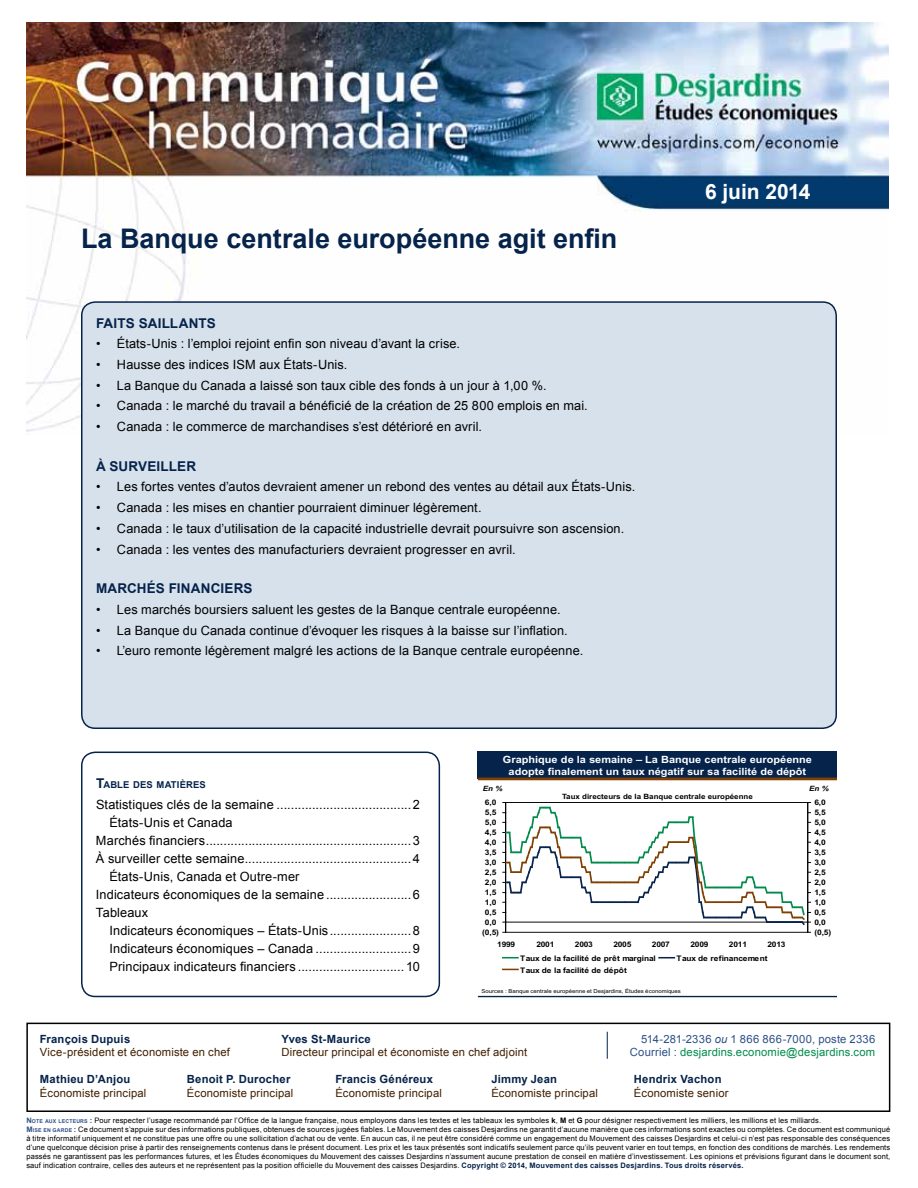
<style>
.page{position:relative;width:918px;height:1188px;background:#fff}
.page>*{position:absolute;margin:0;border:0;box-sizing:border-box;transform-origin:0 0}
.t1{font:700 27px "Arial";color:#05234b}
.t2{font:700 21px "Arial";letter-spacing:-.005em;color:#fff}
.t3{font:700 13.5px "Arial";letter-spacing:.015em;color:#05234b}
.t4{font:12.75px "Arial";letter-spacing:.01em;color:#000}
.t5{font:11.25px "Arial";letter-spacing:.015em;color:#401f00}
.t6{font:700 11.25px "Arial";letter-spacing:.02em;color:#05234b}
.t7{font:11.25px "Arial";letter-spacing:.015em;color:#008b4d}
.t8{font:11.25px "Arial";letter-spacing:.015em;color:#2d5088}
.t9{font:700 10.05px/12px "Arial";color:#fff;text-align:center;scale:1.1 1}
.t10{font:700 9.45px "Arial";letter-spacing:.01em;color:#05234b}
.t11{font:700 7.65px "Arial";letter-spacing:-.01em;color:#000;scale:1.1 1}
.t12{font:7.5px/9px "Arial";letter-spacing:.02em;color:#000}
.t13{font:700 7.2px "Arial";color:#000;scale:1.1 1}
.t14{font:italic 700 7.2px "Arial";color:#000;scale:1.1 1}
.t15{font:5.4px "Arial";letter-spacing:.005em;color:#000;scale:1.1 1}
.s1{font-size:13.5px}
.s2{font-style:italic}
.s3{color:#2d5088}
.s4{font-weight:700;color:#2d5088}
.s5{font-weight:700;font-size:5.25px;color:#2d5088}
.s6{font-weight:700}
.s7{font-weight:700;color:#05234b}
</style>
<div class="page">
<img style="left:26px;top:23px;width:862px;height:409px">
<div style="left:26px;top:1023px;width:864px;height:89px;border:2px solid #000"></div>
<svg style="left:607px;top:1032px;width:1px;height:27px"></svg>
<div style="left:82px;top:302px;width:754px;height:426px;background:#d7e1eb;border-radius:14px"></div>
<div style="left:81px;top:301px;width:756px;height:428px;border:2px solid #05234b;border-radius:14px"></div>
<div style="left:81px;top:752px;width:359px;height:245px;border:2px solid #05234b;border-radius:14px"></div>
<div style="left:478px;top:751px;width:359px;height:28px;background:#05234b"></div>
<hr style="left:478px;top:777px;width:359px;height:3px;background:#803f00">
<hr style="left:478px;top:996px;width:359px;height:1px;background:#05234b">
<hr style="left:506px;top:932px;width:302px;height:1px;background:#000">
<hr style="left:505px;top:803px;width:1px;height:129px;background:#000">
<hr style="left:807px;top:803px;width:1px;height:129px;background:#000">
<svg style="left:503px;top:802px;width:308px;height:124px"></svg>
<svg style="left:503px;top:957px;width:15px;height:2px"></svg>
<svg style="left:659px;top:957px;width:15px;height:2px"></svg>
<svg style="left:503px;top:969px;width:15px;height:1px"></svg>
<h1 class="t1" style="left:81px;top:221px;width:538px">La Banque centrale européenne agit enfin</h1>
<p class="t3" style="left:96px;top:314px;width:112px">Faits saillants</p>
<p class="t4" style="left:96px;top:336px;width:366px">• États-Unis : l’emploi rejoint enfin son niveau d’avant la crise.</p>
<p class="t4" style="left:96px;top:356px;width:253px">• Hausse des indices ISM aux États-Unis.</p>
<p class="t4" style="left:96px;top:377px;width:452px">• La Banque du Canada a laissé son taux cible des fonds à un jour à 1,00 %.</p>
<p class="t4" style="left:96px;top:398px;width:493px">• Canada : le marché du travail a bénéficié de la création de 25 800 emplois en mai.</p>
<p class="t4" style="left:96px;top:418px;width:388px">• Canada : le commerce de marchandises s’est détérioré en avril.</p>
<p class="t3" style="left:96px;top:457px;width:102px">À surveiller</p>
<p class="t4" style="left:96px;top:479px;width:541px">• Les fortes ventes d’autos devraient amener un rebond des ventes au détail aux États-Unis.</p>
<p class="t4" style="left:96px;top:499px;width:387px">• Canada : les mises en chantier pourraient diminuer légèrement.</p>
<p class="t4" style="left:96px;top:520px;width:530px">• Canada : le taux d’utilisation de la capacité industrielle devrait poursuivre son ascension.</p>
<p class="t4" style="left:96px;top:541px;width:421px">• Canada : les ventes des manufacturiers devraient progresser en avril.</p>
<p class="t3" style="left:96px;top:580px;width:156px">March és financiers</p>
<p class="t4" style="left:96px;top:601px;width:466px">• Les marchés boursiers saluent les gestes de la Banque centrale européenne.</p>
<p class="t4" style="left:96px;top:622px;width:473px">• La Banque du Canada continue d’évoquer les risques à la baisse sur l’inflation.</p>
<p class="t4" style="left:96px;top:642px;width:489px">• L’euro remonte légèrement malgré les actions de la Banque centrale européenne.</p>
<h2 class="t2" style="left:705px;top:178px;width:107px">6 juin 2014</h2>
<p class="t10" style="left:96px;top:778px;width:111px"><span class="s1">T</span>ABLE DES MATIÈRES</p>
<p class="t4" style="left:96px;top:796px;width:325px">Statistiques clés de la semaine ......................................2</p>
<p class="t4" style="left:109px;top:814px;width:125px">États-Unis et Canada</p>
<p class="t4" style="left:96px;top:832px;width:326px">Marchés financiers..........................................................3</p>
<p class="t4" style="left:96px;top:850px;width:326px">À surveiller cette semaine...............................................4</p>
<p class="t4" style="left:109px;top:868px;width:192px">États-Unis, Canada et Outre-mer</p>
<p class="t4" style="left:96px;top:886px;width:326px">Indicateurs économiques de la semaine ........................6</p>
<p class="t4" style="left:96px;top:904px;width:54px">Tableaux</p>
<p class="t4" style="left:109px;top:922px;width:312px">Indicateurs économiques – États-Unis.......................8</p>
<p class="t4" style="left:109px;top:940px;width:312px">Indicateurs économiques – Canada ...........................9</p>
<p class="t4" style="left:109px;top:958px;width:312px">Principaux indicateurs financiers .............................. 10</p>
<p class="t9" style="left:503px;top:754px;width:282px">Graphique de la semaine – La Banque centrale européenne adopte finalement un taux négatif sur sa facilité de dépôt</p>
<p class="t14" style="left:483px;top:784px;width:19px">En %</p>
<p class="t14" style="left:809px;top:784px;width:19px">En %</p>
<p class="t11" style="left:485px;top:798px;width:12px">6,0</p>
<p class="t13" style="left:562px;top:792px;width:175px">Taux directeurs de la Banque centrale européenne</p>
<p class="t11" style="left:814px;top:798px;width:12px">6,0</p>
<p class="t11" style="left:485px;top:808px;width:12px">5,5</p>
<p class="t11" style="left:814px;top:808px;width:12px">5,5</p>
<p class="t11" style="left:485px;top:818px;width:12px">5,0</p>
<p class="t11" style="left:814px;top:818px;width:12px">5,0</p>
<p class="t11" style="left:485px;top:828px;width:12px">4,5</p>
<p class="t11" style="left:814px;top:828px;width:12px">4,5</p>
<p class="t11" style="left:485px;top:838px;width:12px">4,0</p>
<p class="t11" style="left:814px;top:838px;width:12px">4,0</p>
<p class="t11" style="left:485px;top:848px;width:12px">3,5</p>
<p class="t11" style="left:814px;top:848px;width:12px">3,5</p>
<p class="t11" style="left:485px;top:858px;width:12px">3,0</p>
<p class="t11" style="left:814px;top:858px;width:12px">3,0</p>
<p class="t11" style="left:485px;top:868px;width:12px">2,5</p>
<p class="t11" style="left:814px;top:868px;width:12px">2,5</p>
<p class="t11" style="left:485px;top:878px;width:12px">2,0</p>
<p class="t11" style="left:814px;top:878px;width:12px">2,0</p>
<p class="t11" style="left:485px;top:888px;width:12px">1,5</p>
<p class="t11" style="left:814px;top:888px;width:12px">1,5</p>
<p class="t11" style="left:485px;top:898px;width:12px">1,0</p>
<p class="t11" style="left:814px;top:898px;width:12px">1,0</p>
<p class="t11" style="left:485px;top:908px;width:12px">0,5</p>
<p class="t11" style="left:814px;top:908px;width:12px">0,5</p>
<p class="t11" style="left:485px;top:918px;width:12px">0,0</p>
<p class="t11" style="left:814px;top:918px;width:12px">0,0</p>
<p class="t11" style="left:482px;top:928px;width:17px">(0,5)</p>
<p class="t11" style="left:814px;top:928px;width:17px">(0,5)</p>
<p class="t11" style="left:497px;top:940px;width:18px">1999</p>
<p class="t11" style="left:536px;top:940px;width:18px">2001</p>
<p class="t11" style="left:575px;top:940px;width:18px">2003</p>
<p class="t11" style="left:613px;top:940px;width:18px">2005</p>
<p class="t11" style="left:652px;top:940px;width:18px">2007</p>
<p class="t11" style="left:690px;top:940px;width:18px">2009</p>
<p class="t11" style="left:729px;top:940px;width:18px">2011</p>
<p class="t11" style="left:768px;top:940px;width:18px">2013</p>
<p class="t11" style="left:520px;top:954px;width:125px">Taux de la facilité de prêt marginal</p>
<p class="t11" style="left:676px;top:954px;width:84px">Taux de refinancement</p>
<p class="t11" style="left:520px;top:965px;width:98px">Taux de la facilité de dépôt</p>
<p class="t15" style="left:481px;top:988px;width:183px">Sources : Banque centrale européenne et Desjardins, Études économiques</p>
<p class="t6" style="left:40px;top:1032px;width:92px">François Dupuis</p>
<p class="t6" style="left:281px;top:1032px;width:91px">Yves St-Maurice</p>
<p class="t8" style="left:641px;top:1032px;width:236px">514-281-2336 <span class="s2">ou</span> 1 866 866-7000, poste 2336</p>
<p class="t5" style="left:40px;top:1045px;width:192px">Vice-président et économiste en chef</p>
<p class="t5" style="left:281px;top:1045px;width:247px">Directeur principal et économiste en chef adjoint</p>
<p class="t7" style="left:630px;top:1045px;width:247px"><span class="s3">Courriel :</span> desjardins.economie@desjardins.com</p>
<p class="t6" style="left:40px;top:1072px;width:92px">Mathieu D’Anjou</p>
<p class="t6" style="left:187px;top:1072px;width:105px">Benoit P. Durocher</p>
<p class="t6" style="left:335px;top:1072px;width:99px">Francis Généreux</p>
<p class="t6" style="left:491px;top:1072px;width:67px">Jimmy Jean</p>
<p class="t6" style="left:634px;top:1072px;width:89px">Hendrix Vachon</p>
<p class="t5" style="left:40px;top:1086px;width:108px">Économiste principal</p>
<p class="t5" style="left:187px;top:1086px;width:108px">Économiste principal</p>
<p class="t5" style="left:335px;top:1086px;width:108px">Économiste principal</p>
<p class="t5" style="left:491px;top:1086px;width:108px">Économiste principal</p>
<p class="t5" style="left:634px;top:1086px;width:96px">Économiste senior</p>
<p class="t12" style="left:26px;top:1116px;width:865px"><span class="s4">N</span><span class="s5">OTE AUX LECTEURS</span> <span class="s4">:</span> Pour respecter l’usage recommandé par l’Office de la langue française, nous employons dans les textes et les tableaux les symboles <span class="s6">k</span>, <span class="s6">M</span> et <span class="s6">G</span> pour désigner respectivement les milliers, les millions et les milliards.<br><span class="s4">M</span><span class="s5">ISE EN GARDE</span> <span class="s4">:</span> Ce document s’appuie sur des informations publiques, obtenues de sources jugées fiables. Le Mouvement des caisses Desjardins ne garantit d’aucune manière que ces informations sont exactes ou complètes. Ce document est communiqué à titre informatif uniquement et ne constitue pas une offre ou une sollicitation d’achat ou de vente. En aucun cas, il ne peut être considéré comme un engagement du Mouvement des caisses Desjardins et celui-ci n’est pas responsable des conséquences d’une quelconque décision prise à partir des renseignements contenus dans le présent document. Les prix et les taux présentés sont indicatifs seulement parce qu’ils peuvent varier en tout temps, en fonction des conditions de marchés. Les rendements passés ne garantissent pas les performances futures, et les Études économiques du Mouvement des caisses Desjardins n’assument aucune prestation de conseil en matière d’investissement. Les opinions et prévisions figurant dans le document sont, sauf indication contraire, celles des auteurs et ne représentent pas la position officielle du Mouvement des caisses Desjardins. <span class="s7">Copyright © 2014, Mouvement des caisses Desjardins. Tous droits réservés.</span></p>
</div>
